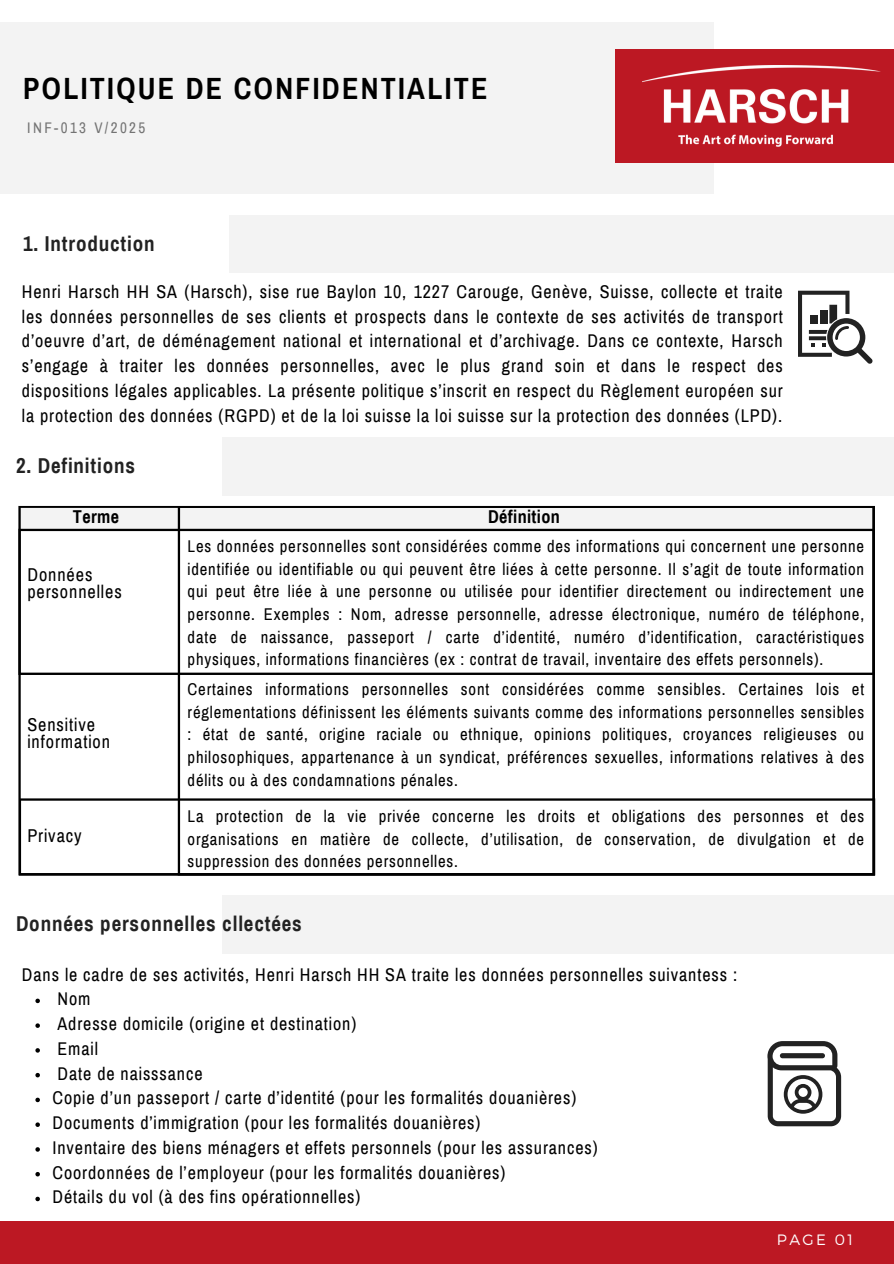
<style>
.page{position:relative;width:894px;height:1264px;background:#fff}
.page>*{position:absolute;margin:0;border:0;box-sizing:border-box;transform-origin:0 0}
.t1{font:700 30px "Archivo Narrow";letter-spacing:.075em;color:#000}
.t2{font:700 21px "Archivo Narrow";letter-spacing:.04em;color:#222}
.t3{font:18.15px/17px "Archivo Narrow";letter-spacing:.05em;color:#000}
.t4{font:700 18.15px "Archivo Narrow";letter-spacing:.02em;color:#000}
.t5{font:18px/24.8px "Archivo Narrow";letter-spacing:.05em;color:#000;text-align:justify}
.t6{font:16.65px/22.6px "Archivo Narrow";letter-spacing:.05em;color:#000;text-align:justify}
.t7{font:15px "Archivo Narrow";letter-spacing:.16em;color:#737373}
.t8{font:300 15px "Montserrat";letter-spacing:.16em;color:#fff}
</style>
<div class="page">
<div style="left:0;top:1221px;width:893px;height:42px;background:#bc1823"></div>
<div style="left:0;top:22px;width:713px;height:171px;background:#f3f3f3"></div>
<div style="left:615px;top:49px;width:278px;height:114px;background:#bc1823"></div>
<img style="left:642px;top:66px;width:238px;height:81px">
<div style="left:230px;top:215px;width:663px;height:57px;background:#f3f3f3"></div>
<div style="left:223px;top:438px;width:670px;height:57px;background:#f3f3f3"></div>
<svg style="left:798px;top:291px;width:74px;height:73px"></svg>
<svg style="left:18px;top:675px;width:160px;height:200px"></svg>
<svg style="left:18px;top:505px;width:160px;height:24px;fill:#f3f3f3"></svg>
<svg style="left:178px;top:505px;width:696px;height:370px"></svg>
<svg style="left:18px;top:529px;width:856px;height:146px"></svg>
<div style="left:223px;top:895px;width:670px;height:58px;background:#f3f3f3"></div>
<svg style="left:35px;top:998px;width:5px;height:5px"></svg>
<svg style="left:35px;top:1023px;width:5px;height:4px"></svg>
<svg style="left:35px;top:1048px;width:5px;height:4px"></svg>
<svg style="left:35px;top:1072px;width:5px;height:5px"></svg>
<svg style="left:35px;top:1097px;width:5px;height:5px"></svg>
<svg style="left:35px;top:1122px;width:5px;height:4px"></svg>
<svg style="left:35px;top:1147px;width:5px;height:4px"></svg>
<svg style="left:35px;top:1172px;width:5px;height:4px"></svg>
<svg style="left:35px;top:1196px;width:5px;height:5px"></svg>
<svg style="left:767px;top:1041px;width:73px;height:85px"></svg>
<p class="t1" style="left:23px;top:72px;width:466px">POLITIQUE DE CONFIDENTIALITE</p>
<p class="t7" style="left:27px;top:120px;width:120px">INF-013 V/2025</p>
<p class="t2" style="left:23px;top:232px;width:133px">1. Introduction</p>
<h1 class="t5" style="left:22px;top:279px;width:762px">Henri Harsch HH SA (Harsch), sise rue Baylon 10, 1227 Carouge, Genève, Suisse, collecte et traite les données personnelles de ses clients et prospects dans le contexte de ses activités de transport d’oeuvre d’art, de déménagement national et international et d’archivage. Dans ce contexte, Harsch s’engage à traiter les données personnelles, avec le plus grand soin et dans le respect des dispositions légales applicables. La présente politique s’inscrit en respect du Règlement européen sur la protection des données (RGPD) et de la loi suisse la loi suisse sur la protection des données (LPD).</h1>
<p class="t2" style="left:16px;top:455px;width:120px">2. Definitions</p>
<h2 class="t4" style="left:73px;top:506px;width:48px">Terme</h2>
<p class="t4" style="left:488px;top:506px;width:73px">Définition</p>
<h4 class="t3" style="left:27px;top:566px;width:96px">Données personnelles</h4>
<p class="t3" style="left:27px;top:716px;width:84px">Sensitive information</p>
<h3 class="t3" style="left:27px;top:827px;width:56px">Privacy</h3>
<p class="t6" style="left:187px;top:535px;width:678px">Les données personnelles sont considérées comme des informations qui concernent une personne identifiée ou identifiable ou qui peuvent être liées à cette personne. Il s’agit de toute information qui peut être liée à une personne ou utilisée pour identifier directement ou indirectement une personne. Exemples : Nom, adresse personnelle, adresse électronique, numéro de téléphone, date de naissance, passeport / carte d’identité, numéro d’identification, caractéristiques physiques, informations financières (ex : contrat de travail, inventaire des effets personnels).</p>
<h2 class="t6" style="left:187px;top:678px;width:678px">Certaines informations personnelles sont considérées comme sensibles. Certaines lois et réglementations définissent les éléments suivants comme des informations personnelles sensibles : état de santé, origine raciale ou ethnique, opinions politiques, croyances religieuses ou philosophiques, appartenance à un syndicat, préférences sexuelles, informations relatives à des délits ou à des condamnations pénales.</h2>
<h3 class="t6" style="left:187px;top:805px;width:678px">La protection de la vie privée concerne les droits et obligations des personnes et des organisations en matière de collecte, d’utilisation, de conservation, de divulgation et de suppression des données personnelles.</h3>
<h4 class="t2" style="left:16px;top:912px;width:287px">Données personnelles cllectées</h4>
<h4 class="t5" style="left:22px;top:962px;width:716px">Dans le cadre de ses activités, Henri Harsch HH SA traite les données personnelles suivantess :</h4>
<h4 class="t5" style="left:57px;top:987px;width:34px">Nom</h4>
<h4 class="t5" style="left:57px;top:1011px;width:300px">Adresse domicile (origine et destination)</h4>
<h4 class="t5" style="left:57px;top:1036px;width:42px">Email</h4>
<h4 class="t5" style="left:57px;top:1061px;width:146px">Date de naisssance</h4>
<p class="t5" style="left:52px;top:1086px;width:525px">Copie d’un passeport / carte d’identité (pour les formalités douanières)</p>
<h2 class="t5" style="left:52px;top:1110px;width:429px">Documents d’immigration (pour les formalités douanières)</h2>
<h4 class="t5" style="left:52px;top:1135px;width:546px">Inventaire des biens ménagers et effets personnels (pour les assurances)</h4>
<p class="t5" style="left:52px;top:1160px;width:454px">Coordonnées de l’employeur (pour les formalités douanières)</p>
<p class="t5" style="left:52px;top:1185px;width:309px">Détails du vol (à des fins opérationnelles)</p>
<p class="t8" style="left:776px;top:1230px;width:78px">PAGE 01</p>
</div>
